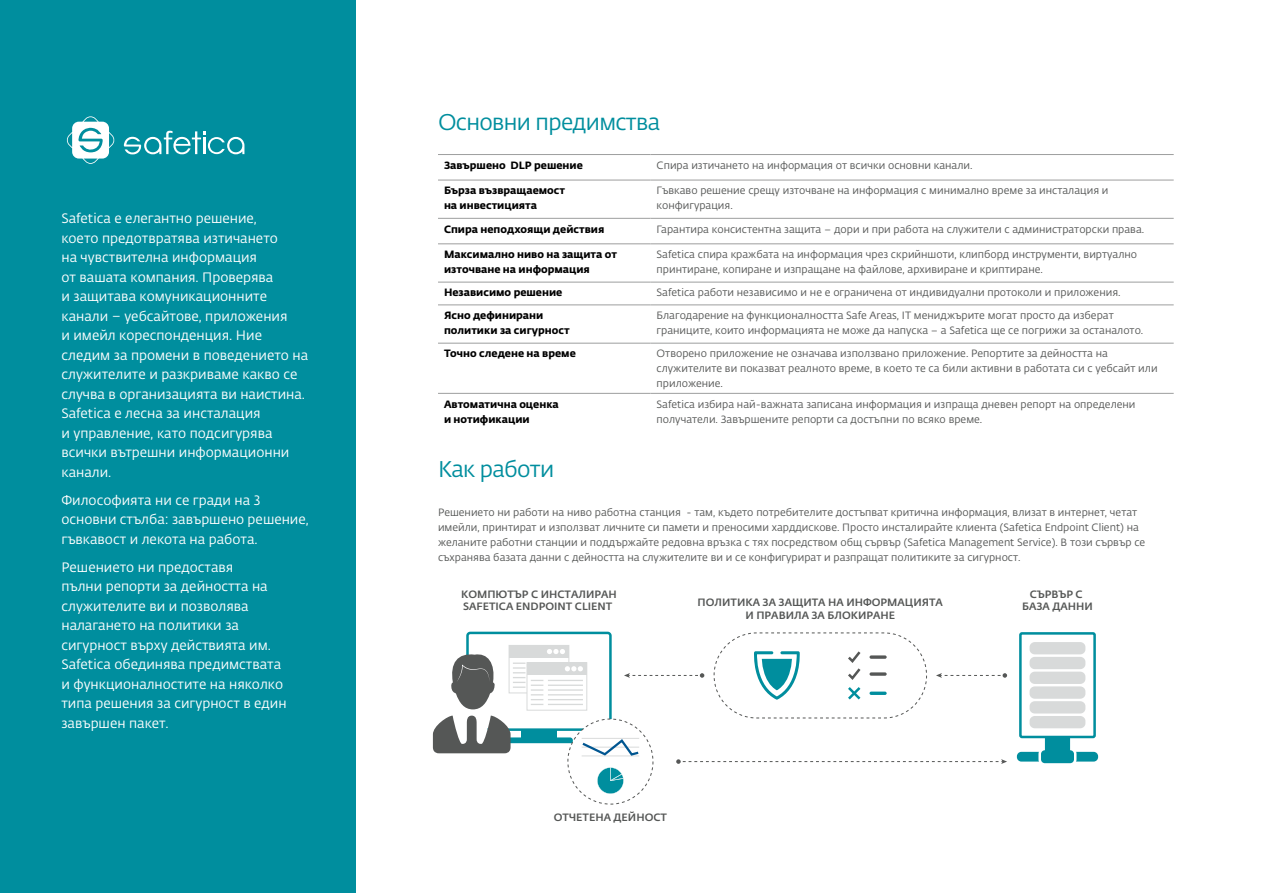
<style>
.page{position:relative;width:1263px;height:893px;background:#fff}
.page>*{position:absolute;margin:0;border:0;box-sizing:border-box;transform-origin:0 0}
.t1{font:22.5px "Fedra Sans Alt Pro Book LF";letter-spacing:-.03em;color:#008e9e}
.t2{font:13.5px/19.5px "Fedra Sans Alt Pro Book LF";color:#fff}
.t3{font:10.5px/15px "Fedra Sans Alt Pro Book LF";color:#555756}
.t4{font:10.5px/15px "Fedra Sans Alt Pro Bold LF";color:#000}
.t5{font:10.5px/12.6px "Fedra Sans Alt Pro Med LF";color:#555756;text-align:center}
</style>
<div class="page">
<div style="left:0;top:0;width:355px;height:893px;background:#008e9e"></div>
<hr style="left:438px;top:180px;width:213px;height:1px;background:#9d9e9e">
<hr style="left:651px;top:180px;width:523px;height:1px;background:#9d9e9e">
<hr style="left:438px;top:218px;width:213px;height:1px;background:#9d9e9e">
<hr style="left:651px;top:218px;width:523px;height:1px;background:#9d9e9e">
<hr style="left:438px;top:243px;width:213px;height:1px;background:#9d9e9e">
<hr style="left:651px;top:243px;width:523px;height:1px;background:#9d9e9e">
<hr style="left:438px;top:282px;width:213px;height:1px;background:#9d9e9e">
<hr style="left:651px;top:282px;width:523px;height:1px;background:#9d9e9e">
<hr style="left:438px;top:304px;width:213px;height:1px;background:#9d9e9e">
<hr style="left:651px;top:304px;width:523px;height:1px;background:#9d9e9e">
<hr style="left:438px;top:343px;width:213px;height:1px;background:#9d9e9e">
<hr style="left:651px;top:343px;width:523px;height:1px;background:#9d9e9e">
<hr style="left:438px;top:393px;width:213px;height:1px;background:#9d9e9e">
<hr style="left:651px;top:393px;width:523px;height:1px;background:#9d9e9e">
<hr style="left:438px;top:154px;width:213px;height:1px;background:#9d9e9e">
<hr style="left:651px;top:154px;width:523px;height:1px;background:#9d9e9e">
<div style="left:1017px;top:752px;width:81px;height:10px;background:#008e9e;border-radius:4px"></div>
<div style="left:1038px;top:748px;width:38px;height:18px;border:3px solid #fff;border-radius:5px"></div>
<div style="left:1045px;top:722px;width:25px;height:40px;background:#008e9e;border-radius:2px"></div>
<div style="left:1020px;top:633px;width:74px;height:104px;background:#fff;border-radius:2px"></div>
<div style="left:1019px;top:632px;width:77px;height:106px;border:3px solid #008e9e;border-radius:2px"></div>
<div style="left:1029px;top:716px;width:56px;height:12px;background:#d8dada;border-radius:5px"></div>
<div style="left:1029px;top:701px;width:56px;height:12px;background:#d8dada;border-radius:5px"></div>
<div style="left:1029px;top:686px;width:56px;height:13px;background:#d8dada;border-radius:5px"></div>
<div style="left:1029px;top:672px;width:56px;height:12px;background:#d8dada;border-radius:5px"></div>
<div style="left:1029px;top:657px;width:56px;height:12px;background:#d8dada;border-radius:5px"></div>
<div style="left:1029px;top:642px;width:56px;height:12px;background:#d8dada;border-radius:5px"></div>
<div style="left:466px;top:632px;width:146px;height:99px;border:3px solid #008e9e;border-radius:3px"></div>
<div style="left:509px;top:645px;width:60px;height:13px;background:#d8dada"></div>
<svg style="left:433px;top:649px;width:574px;height:145px"></svg>
<svg style="left:124px;top:131px;width:120px;height:23px"></svg>
<svg style="left:67px;top:116px;width:48px;height:48px"></svg>
<p class="t2" style="left:61px;top:208px;width:248px">Safetica е елегантно решение,<br>което предотвратява изтичането<br>на чувствителна информация<br>от вашата компания. Проверява<br>и защитава комуникационните канали – уебсайтове, приложения<br>и имейл кореспонденция. Ние следим за промени в поведението на служителите и разкриваме какво се случва в организацията ви наистина.<br>Safetica е лесна за инсталация<br>и управление, като подсигурява всички вътрешни информационни канали.</p>
<p class="t2" style="left:61px;top:490px;width:249px">Философията ни се гради на 3 основни стълба: завършено решение, гъвкавост и лекота на работа.</p>
<p class="t2" style="left:61px;top:557px;width:227px">Решението ни предоставя<br>пълни репорти за дейността на служителите ви и позволява налагането на политики за сигурност върху действията им.<br>Safetica обединява предимствата и функционалностите на няколко типа решения за сигурност в един завършен пакет.</p>
<h1 class="t1" style="left:438px;top:107px;width:224px">Основни предимства</h1>
<p class="t4" style="left:444px;top:157px;width:140px">Завършено DLP решение</p>
<p class="t3" style="left:657px;top:157px;width:317px">Спира изтичането на информация от всички основни канали.</p>
<p class="t4" style="left:444px;top:182px;width:123px">Бърза възвращаемост на инвестицията</p>
<p class="t3" style="left:657px;top:183px;width:453px">Гъвкаво решение срещу източване на информация с минимално време за инсталация и конфигурация.</p>
<p class="t4" style="left:444px;top:220px;width:162px">Спира неподхоящи действия</p>
<p class="t3" style="left:657px;top:221px;width:489px">Гарантира консистентна защита – дори и при работа на служители с администраторски права.</p>
<p class="t4" style="left:444px;top:246px;width:175px">Максимално ниво на защита от източване на информация</p>
<p class="t3" style="left:657px;top:247px;width:482px">Safetica спира кражбата на информация чрез скрийншоти, клипборд инструменти, виртуално принтиране, копиране и изпращане на файлове, архивиране и криптиране.</p>
<p class="t4" style="left:444px;top:284px;width:120px">Независимо решение</p>
<p class="t3" style="left:657px;top:285px;width:465px">Safetica работи независимо и не е ограничена от индивидуални протоколи и приложения.</p>
<p class="t4" style="left:444px;top:307px;width:127px">Ясно дефинирани политики за сигурност</p>
<p class="t3" style="left:657px;top:308px;width:488px">Благодарение на функционалността Safe Areas, IT мениджърите могат просто да изберат границите, които информацията не може да напуска – а Safetica ще се погрижи за останалото.</p>
<p class="t4" style="left:444px;top:345px;width:133px">Точно следене на време</p>
<p class="t3" style="left:657px;top:346px;width:502px">Отворено приложение не означава използвано приложение. Репортите за дейността на служителите ви показват реалното време, в което те са били активни в работата си с уебсайт или приложение.</p>
<p class="t4" style="left:444px;top:396px;width:116px">Автоматична оценка и нотификации</p>
<p class="t3" style="left:657px;top:396px;width:480px">Safetica избира най-важната записана информация и изпраща дневен репорт на определени получатели. Завършените репорти са достъпни по всяко време.</p>
<h1 class="t1" style="left:438px;top:453px;width:118px">Как работи</h1>
<p class="t3" style="left:438px;top:504px;width:709px">Решението ни работи на ниво работна станция - там, където потребителите достъпват критична информация, влизат в интернет, четат имейли, принтират и използват личните си памети и преносими харддискове. Просто инсталирайте клиента (Safetica Endpoint Client) на желаните работни станции и поддържайте редовна връзка с тях посредством общ сървър (Safetica Management Service). В този сървър се съхранява базата данни с дейността на служителите ви и се конфигурират и разпращат политиките за сигурност.</p>
<p class="t5" style="left:461px;top:587px;width:157px;text-align:left">КОМПЮТЪР С ИНСТАЛИРАН<br>SAFETICA ENDPOINT CLIENT</p>
<p class="t5" style="left:698px;top:595px;width:247px">ПОЛИТИКА ЗА ЗАЩИТА НА ИНФОРМАЦИЯТА<br>И ПРАВИЛА ЗА БЛОКИРАНЕ</p>
<p class="t5" style="left:554px;top:811px;width:115px">ОТЧЕТЕНА ДЕЙНОСТ</p>
<p class="t5" style="left:1022px;top:587px;width:72px">СЪРВЪР С<br>БАЗА ДАННИ</p>
</div>
